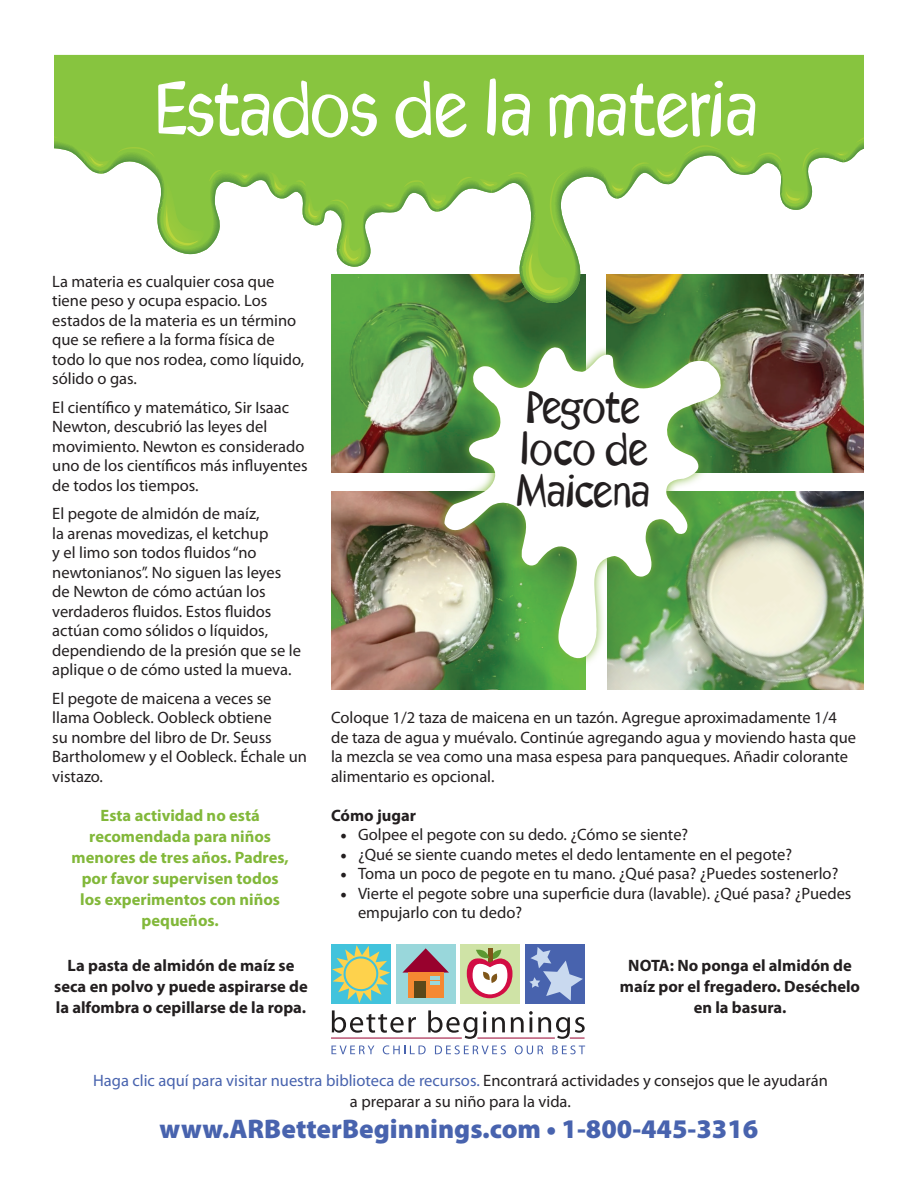
<style>
.page{position:relative;width:918px;height:1188px;background:#fff}
.page>*{position:absolute;margin:0;border:0;box-sizing:border-box;transform-origin:0 0}
.t1{font:300 72px "Kruede";letter-spacing:.025em;color:#fff}
.t2{font:300 42px/42px "Kruede";letter-spacing:.025em;color:#231f20}
.t3{font:900 27px "Myriad Pro";color:#4863ae}
.t4{font:16.5px/19.5px "Myriad Pro";color:#231f20}
.t5{font:700 16.5px/21px "Myriad Pro";color:#231f20;text-align:center}
.t6{font:700 16.5px/21px "Myriad Pro";color:#82b83a;text-align:center}
.s1{font-family:"Minion Pro";font-size:18px}
.s2{color:#4863ae}
</style>
<div class="page">
<img style="left:331px;top:316px;width:254px;height:156px">
<svg style="left:54px;top:55px;width:810px;height:261px;background:#8ac548"></svg>
<svg style="left:54px;top:141px;width:810px;height:162px"></svg>
<svg style="left:827px;top:149px;width:22px;height:8px"></svg>
<svg style="left:478px;top:179px;width:20px;height:8px"></svg>
<svg style="left:380px;top:202px;width:16px;height:6px"></svg>
<svg style="left:268px;top:172px;width:20px;height:23px"></svg>
<svg style="left:233px;top:172px;width:18px;height:8px"></svg>
<svg style="left:80px;top:149px;width:30px;height:21px"></svg>
<svg style="left:117px;top:147px;width:38px;height:11px"></svg>
<svg style="left:163px;top:170px;width:59px;height:78px;background:#91c74e"></svg>
<svg style="left:296px;top:180px;width:26px;height:40px"></svg>
<svg style="left:330px;top:199px;width:31px;height:64px"></svg>
<svg style="left:404px;top:180px;width:45px;height:27px"></svg>
<svg style="left:456px;top:177px;width:16px;height:9px"></svg>
<svg style="left:507px;top:170px;width:62px;height:126px"></svg>
<svg style="left:605px;top:162px;width:72px;height:31px"></svg>
<svg style="left:684px;top:145px;width:137px;height:59px"></svg>
<svg style="left:856px;top:136px;width:8px;height:7px"></svg>
<div style="left:396px;top:944px;width:59px;height:60px;background:#99d7db"></div>
<div style="left:408px;top:973px;width:35px;height:25px;background:#f58932"></div>
<div style="left:414px;top:981px;width:11px;height:17px;background:#5a471a"></div>
<svg style="left:402px;top:948px;width:47px;height:37px"></svg>
<div style="left:460px;top:944px;width:60px;height:60px;background:#cfe3a6"></div>
<svg style="left:467px;top:949px;width:46px;height:49px"></svg>
<div style="left:331px;top:944px;width:60px;height:60px;background:#42c3dc"></div>
<svg style="left:332px;top:945px;width:58px;height:58px"></svg>
<div style="left:525px;top:944px;width:60px;height:60px;background:#4863ae"></div>
<svg style="left:529px;top:947px;width:54px;height:54px"></svg>
<svg style="left:332px;top:1010px;width:84px;height:23px"></svg>
<svg style="left:428px;top:1010px;width:49px;height:29px"></svg>
<hr style="left:483px;top:1017px;width:3px;height:15px;background:#211e1e">
<svg style="left:483px;top:1011px;width:3px;height:4px"></svg>
<svg style="left:492px;top:1017px;width:13px;height:15px"></svg>
<svg style="left:331px;top:1045px;width:43px;height:9px"></svg>
<svg style="left:383px;top:1045px;width:43px;height:9px"></svg>
<svg style="left:435px;top:1045px;width:71px;height:9px"></svg>
<svg style="left:515px;top:1045px;width:28px;height:9px"></svg>
<svg style="left:552px;top:1045px;width:33px;height:9px"></svg>
<svg style="left:511px;top:1011px;width:74px;height:28px"></svg>
<hr style="left:477px;top:1038px;width:78px;height:1px;background:#98012d">
<hr style="left:331px;top:1038px;width:131px;height:1px;background:#98012d">
<img style="left:331px;top:492px;width:254px;height:198px">
<img style="left:607px;top:274px;width:257px;height:198px">
<img style="left:607px;top:492px;width:257px;height:198px">
<img style="left:435px;top:338px;width:295px;height:329px">
<img style="left:444px;top:344px;width:278px;height:316px">
<h1 class="t1" style="left:159px;top:60px;width:598px">Estados de la materia</h1>
<p class="t4" style="left:52px;top:271px;width:253px">La materia es cualquier cosa que tiene peso y ocupa espacio. Los estados de la materia es un término que se refiere a la forma física de todo lo que nos rodea, como líquido, sólido o gas.</p>
<p class="t4" style="left:52px;top:397px;width:257px">El científico y matemático, Sir Isaac Newton, descubrió las leyes del movimiento. Newton es considerado uno de los científicos más influyentes de todos los tiempos.</p>
<p class="t4" style="left:52px;top:504px;width:250px">El pegote de almidón de maíz,<br>la arenas movedizas, el ketchup<br>y el limo son todos fluidos “no newtonianos”. No siguen las leyes de Newton de cómo actúan los verdaderos fluidos. Estos fluidos actúan como sólidos o líquidos, dependiendo de la presión que se le aplique o de cómo usted la mueva.</p>
<p class="t4" style="left:52px;top:688px;width:256px">El pegote de maicena a veces se llama Oobleck. Oobleck obtiene<br>su nombre del libro de Dr. Seuss<br>Bartholomew y el Oobleck. Échale un vistazo.</p>
<p class="t6" style="left:72px;top:804px;width:219px">Esta actividad no está recomendada para niños menores de tres años. Padres, por favor supervisen todos los experimentos con niños pequeños.</p>
<p class="t5" style="left:54px;top:955px;width:255px">La pasta de almidón de maíz se seca en polvo y puede aspirarse de la alfombra o cepillarse de la ropa.</p>
<p class="t5" style="left:620px;top:955px;width:242px">NOTA: No ponga el almidón de maíz por el fregadero. Deséchelo en la basura.</p>
<h2 class="t2" style="left:518px;top:384px;width:133px">Pegote loco de<br>Maicena</h2>
<p class="t4" style="left:331px;top:708px;width:527px">Coloque 1/2 taza de maicena en un tazón. Agregue aproximadamente 1/4 de taza de agua y muévalo. Continúe agregando agua y moviendo hasta que la mezcla se vea como una masa espesa para panqueques. Añadir colorante alimentario es opcional.</p>
<p class="t5" style="left:331px;top:804px;width:87px">Cómo jugar</p>
<p class="t4" style="left:340px;top:825px;width:350px"><span class="s1">•</span> Golpee el pegote con su dedo. ¿Cómo se siente?</p>
<p class="t4" style="left:340px;top:844px;width:454px"><span class="s1">•</span> ¿Qué se siente cuando metes el dedo lentamente en el pegote?</p>
<p class="t4" style="left:340px;top:864px;width:500px"><span class="s1">•</span> Toma un poco de pegote en tu mano. ¿Qué pasa? ¿Puedes sostenerlo?</p>
<p class="t4" style="left:358px;top:883px;width:495px;text-indent:-18px"><span class="s1">•</span> Vierte el pegote sobre una superficie dura (lavable). ¿Qué pasa? ¿Puedes empujarlo con tu dedo?</p>
<p class="t4" style="left:93px;top:1070px;width:736px;line-height:21px;text-align:center"><span class="s2">Haga clic aquí para visitar nuestra biblioteca de recursos.</span> Encontrará actividades y consejos que le ayudarán a preparar a su niño para la vida.</p>
<h3 class="t3" style="left:160px;top:1110px;width:600px">www.ARBetterBeginnings.com • 1-800-445-3316</h3>
</div>
